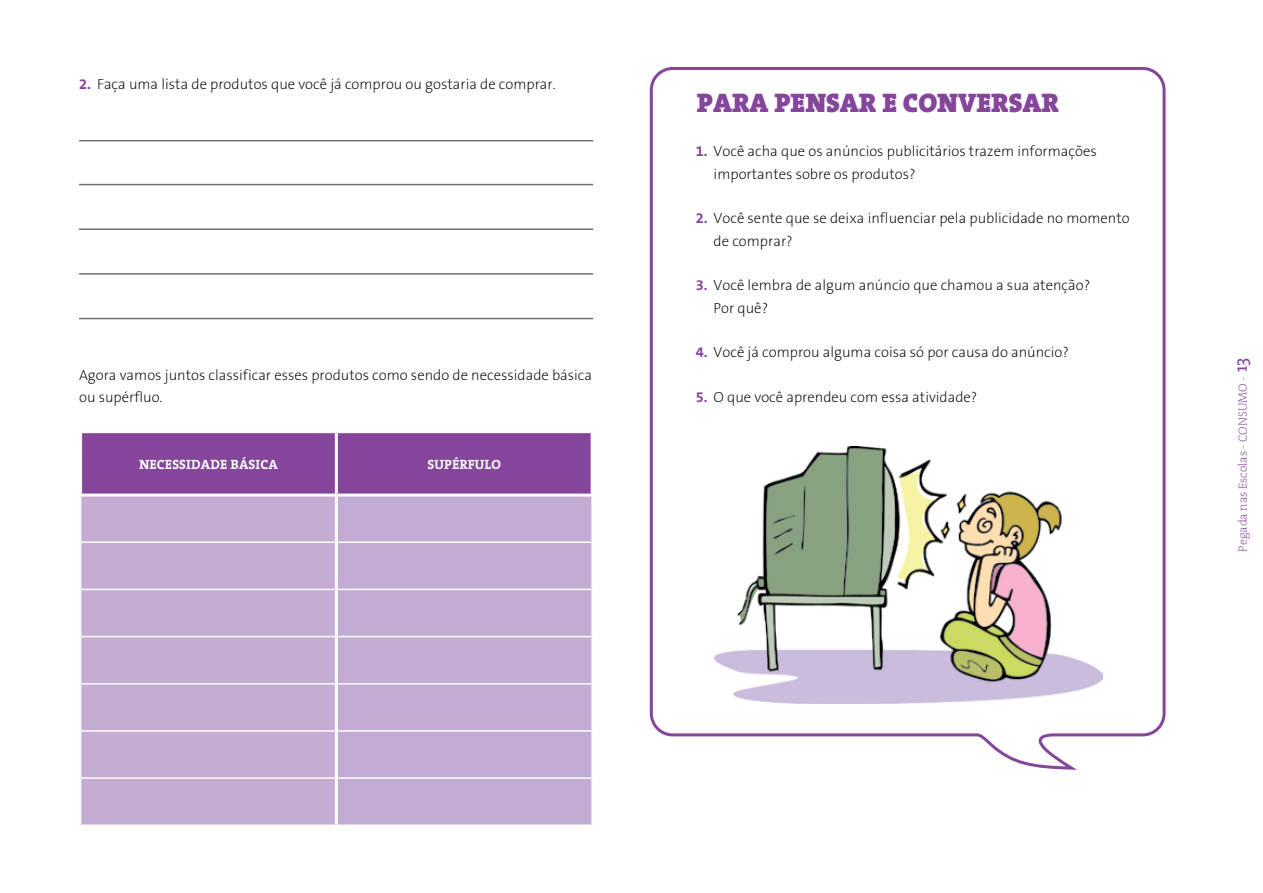
<style>
.page{position:relative;width:1263px;height:893px;background:#fff}
.page>*{position:absolute;margin:0;border:0;box-sizing:border-box;transform-origin:0 0}
.t1{font:900 27px "The Serif 9";color:#84459b}
.t2{font:200 14.7px/22.4px "The Sans B2";color:#000}
.t3{font:700 13.5px "The Serif 7";letter-spacing:.01em;color:#fff}
.t4{font:200 12px "The Serif 2";color:#84459b}
.s1{font-family:"The Sans B7";font-weight:700;color:#84459b}
.s2{font-family:"The Serif 5";font-weight:400;font-size:18px}
</style>
<div class="page">
<hr style="left:79px;top:273px;width:514px;height:2px;background:#6d6f71">
<hr style="left:79px;top:318px;width:514px;height:1px;background:#6d6f71">
<hr style="left:79px;top:140px;width:514px;height:1px;background:#6d6f71">
<hr style="left:79px;top:184px;width:514px;height:1px;background:#6d6f71">
<hr style="left:79px;top:228px;width:514px;height:2px;background:#6d6f71">
<div style="left:82px;top:433px;width:509px;height:61px;background:#84459b"></div>
<div style="left:81px;top:497px;width:254px;height:327px;background:#c4acd3"></div>
<div style="left:338px;top:497px;width:253px;height:327px;background:#c3acd3"></div>
<hr style="left:80px;top:541px;width:255px;height:2px;background:#fff">
<hr style="left:80px;top:589px;width:255px;height:1px;background:#fff">
<hr style="left:80px;top:636px;width:255px;height:1px;background:#fff">
<hr style="left:80px;top:683px;width:255px;height:1px;background:#fff">
<hr style="left:80px;top:730px;width:255px;height:2px;background:#fff">
<hr style="left:80px;top:777px;width:255px;height:2px;background:#fff">
<hr style="left:338px;top:541px;width:255px;height:2px;background:#fff">
<hr style="left:338px;top:589px;width:255px;height:1px;background:#fff">
<hr style="left:338px;top:636px;width:255px;height:1px;background:#fff">
<hr style="left:338px;top:683px;width:255px;height:1px;background:#fff">
<hr style="left:338px;top:730px;width:255px;height:2px;background:#fff">
<hr style="left:338px;top:777px;width:255px;height:2px;background:#fff">
<hr style="left:335px;top:433px;width:3px;height:61px;background:#fff">
<svg style="left:650px;top:67px;width:515px;height:703px"></svg>
<p class="t2" style="left:79px;top:74px;width:478px"><span class="s1">2.</span> Faça uma lista de produtos que você já comprou ou gostaria de comprar.</p>
<p class="t2" style="left:79px;top:364px;width:515px">Agora vamos juntos classificar esses produtos como sendo de necessidade básica ou supérfluo.</p>
<p class="t3" style="left:139px;top:453px;width:140px">NECESSIDADE BÁSICA</p>
<p class="t3" style="left:428px;top:453px;width:75px">SUPÉRFULO</p>
<h1 class="t1" style="left:697px;top:80px;width:363px">PARA PENSAR E CONVERSAR</h1>
<p class="t2" style="left:714px;top:141px;width:385px;text-indent:-18px"><span class="s1">1.</span> Você acha que os anúncios publicitários trazem informações importantes sobre os produtos?</p>
<p class="t2" style="left:714px;top:208px;width:417px;text-indent:-18px"><span class="s1">2.</span> Você sente que se deixa influenciar pela publicidade no momento de comprar?</p>
<p class="t2" style="left:714px;top:275px;width:378px;text-indent:-18px"><span class="s1">3.</span> Você lembra de algum anúncio que chamou a sua atenção?<br>Por quê?</p>
<p class="t2" style="left:696px;top:342px;width:375px"><span class="s1">4.</span> Você já comprou alguma coisa só por causa do anúncio?</p>
<p class="t2" style="left:696px;top:386px;width:283px"><span class="s1">5.</span> O que você aprendeu com essa atividade?</p>
<p class="t4" style="left:1233px;top:552px;width:196px;rotate:-90deg">Pegada nas Escolas - CONSUMO - <span class="s2">13</span></p>
</div>
